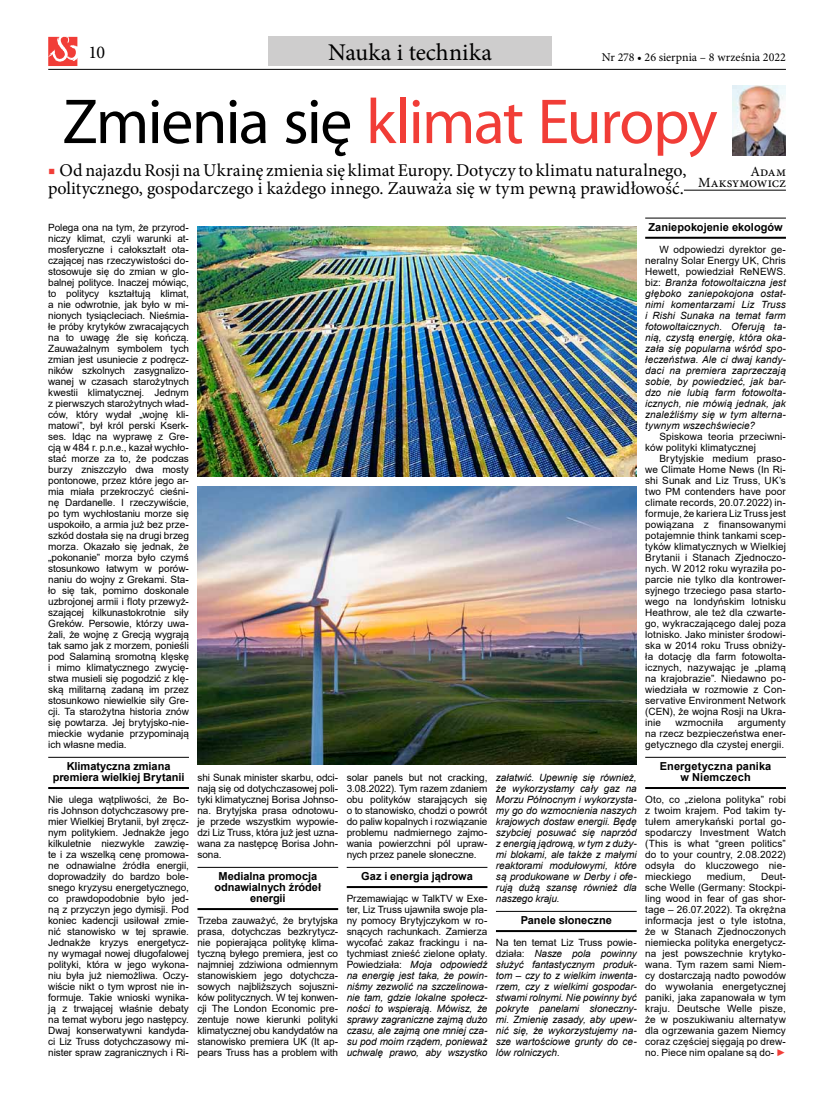
<style>
.page{position:relative;width:820px;height:1106px;background:#fff}
.page>*{position:absolute;margin:0;border:0;box-sizing:border-box;transform-origin:0 0}
.t1{font:64px "Myriad Pro";letter-spacing:-.03em;color:#f13d37}
.t2{font:24px "Minion Pro";color:#000}
.t3{font:18px/18px "Minion Pro";color:#000}
.t4{font:14px/11px "Minion Pro";color:#000;text-align:right}
.t5{font:12px "Minion Pro";letter-spacing:-.005em;color:#000}
.t6{font:700 11px/11px "Arial";letter-spacing:-.005em;color:#000;text-align:center}
.t7{font:10px/11px "Arial";letter-spacing:.005em;color:#000;text-align:justify}
.t8{font:italic 10px/11px "Arial";letter-spacing:-.005em;color:#000;text-align:justify}
.s1{color:#000}
.s2{color:#f13d37}
.s3{font-style:normal}
.s4{font-style:italic;color:#f13d37}
</style>
<div class="page">
<div style="left:268px;top:37px;width:283px;height:29px;background:#cecdcd"></div>
<hr style="left:48px;top:757px;width:141px;height:1px;background:#000">
<hr style="left:48px;top:787px;width:141px;height:2px;background:#000">
<hr style="left:197px;top:867px;width:141px;height:1px;background:#000">
<hr style="left:197px;top:908px;width:141px;height:2px;background:#000">
<hr style="left:346px;top:867px;width:141px;height:1px;background:#000">
<hr style="left:346px;top:886px;width:141px;height:2px;background:#000">
<hr style="left:495px;top:911px;width:141px;height:1px;background:#000">
<hr style="left:495px;top:930px;width:141px;height:2px;background:#000">
<hr style="left:645px;top:218px;width:140px;height:1px;background:#000">
<hr style="left:645px;top:237px;width:140px;height:2px;background:#000">
<hr style="left:645px;top:757px;width:140px;height:1px;background:#000">
<hr style="left:645px;top:787px;width:140px;height:2px;background:#000">
<hr style="left:683px;top:190px;width:102px;height:1px;background:#000">
<img style="left:732px;top:85px;width:53px;height:71px">
<img style="left:197px;top:227px;width:439px;height:249px">
<img style="left:197px;top:486px;width:439px;height:278px">
<hr style="left:48px;top:69px;width:737px;height:1px;background:#000">
<svg style="left:48px;top:37px;width:29px;height:29px"></svg>
<h3 class="t3" style="left:89px;top:43px;width:18px">10</h3>
<h2 class="t2" style="left:328px;top:36px;width:165px">Nauka i technika</h2>
<p class="t5" style="left:601px;top:49px;width:185px">Nr 278 • 26 sierpnia – 8 września 2022</p>
<h1 class="t1" style="left:62px;top:82px;width:656px"><span class="s1">Zmienia się</span> klimat Europy</h1>
<h3 class="t3" style="left:48px;top:161px;width:639px"><span class="s2">■</span> Od najazdu Rosji na Ukrainę zmienia się klimat Europy. Dotyczy to klimatu naturalnego, politycznego, gospodarczego i każdego innego. Zauważa się w tym pewną prawidłowość.</h3>
<h3 class="t4" style="left:697px;top:166px;width:89px">Adam<br>Maksymowicz</h3>
<p class="t7" style="left:48px;top:222px;width:142px">Polega ona na tym, że przyrod&shy;niczy klimat, czyli warunki at&shy;mosferyczne i całokształt ota&shy;czającej nas rzeczywistości do&shy;stosowuje się do zmian w glo&shy;balnej polityce. Inaczej mówiąc, to politycy kształtują klimat, a nie odwrotnie, jak było w mi&shy;nionych tysiącleciach. Nieśmia&shy;łe próby krytyków zwracających na to uwagę źle się kończą.<br>Zauważalnym symbolem tych zmian jest usuniecie z podręcz&shy;ników szkolnych zasygnalizo&shy;wanej w czasach starożytnych kwestii klimatycznej. Jednym z pierwszych starożytnych wład&shy;ców, który wydał „wojnę kli&shy;matowi”, był król perski Kserk&shy;ses. Idąc na wyprawę z Gre&shy;cją w 484 r. p.n.e., kazał wychło&shy;stać morze za to, że podczas burzy zniszczyło dwa mosty pontonowe, przez które jego ar&shy;mia miała przekroczyć cieśni&shy;nę Dardanelle. I rzeczywiście, po tym wychłostaniu morze się uspokoiło, a armia już bez prze&shy;szkód dostała się na drugi brzeg morza. Okazało się jednak, że „pokonanie” morza było czymś stosunkowo łatwym w porów&shy;naniu do wojny z Grekami. Sta&shy;ło się tak, pomimo doskonale uzbrojonej armii i floty przewyż&shy;szającej kilkunastokrotnie siły Greków. Persowie, którzy uwa&shy;żali, że wojnę z Grecją wygrają tak samo jak z morzem, ponieśli pod Salaminą sromotną klęskę i mimo klimatycznego zwycię&shy;stwa musieli się pogodzić z klę&shy;ską militarną zadaną im przez stosunkowo niewielkie siły Gre&shy;cji. Ta starożytna historia znów się powtarza. Jej brytyjsko-nie&shy;mieckie wydanie przypominają ich własne media.</p>
<p class="t6" style="left:53px;top:761px;width:133px">Klimatyczna zmiana premiera wielkiej Brytanii</p>
<p class="t7" style="left:48px;top:794px;width:142px">Nie ulega wątpliwości, że Bo&shy;ris Johnson dotychczasowy pre&shy;mier Wielkiej Brytanii, był zręcz&shy;nym politykiem. Jednakże jego kilkuletnie niezwykle zawzię&shy;te i za wszelką cenę promowa&shy;ne odnawialne źródła energii, doprowadziły do bardzo bole&shy;snego kryzysu energetycznego, co prawdopodobnie było jed&shy;ną z przyczyn jego dymisji. Pod koniec kadencji usiłował zmie&shy;nić stanowisko w tej sprawie.<br>Jednakże kryzys energetycz&shy;ny wymagał nowej długofalowej polityki, która w jego wykona&shy;niu była już niemożliwa. Oczy&shy;wiście nikt o tym wprost nie in&shy;formuje. Takie wnioski wynika&shy;ją z trwającej właśnie debaty na temat wyboru jego następcy.<br>Dwaj konserwatywni kandyda&shy;ci Liz Truss dotychczasowy mi&shy;nister spraw zagranicznych i Ri-</p>
<p class="t7" style="left:197px;top:772px;width:142px">shi Sunak minister skarbu, odci&shy;nają się od dotychczasowej poli&shy;tyki klimatycznej Borisa Johnso&shy;na. Brytyjska prasa odnotowu&shy;je przede wszystkim wypowie&shy;dzi Liz Truss, która już jest uzna&shy;wana za następcę Borisa John&shy;sona.</p>
<p class="t6" style="left:214px;top:871px;width:108px">Medialna promocja odnawialnych źródeł energii</p>
<p class="t7" style="left:197px;top:915px;width:142px">Trzeba zauważyć, że brytyjska prasa, dotychczas bezkrytycz&shy;nie popierająca politykę klima&shy;tyczną byłego premiera, jest co najmniej zdziwiona odmiennym stanowiskiem jego dotychcza&shy;sowych najbliższych sojuszni&shy;ków politycznych. W tej konwen&shy;cji The London Economic pre&shy;zentuje nowe kierunki polityki klimatycznej obu kandydatów na stanowisko premiera UK (It ap&shy;pears Truss has a problem with</p>
<p class="t7" style="left:346px;top:772px;width:142px">solar panels but not cracking, 3.08.2022). Tym razem zdaniem obu polityków starających się o to stanowisko, chodzi o powrót do paliw kopalnych i rozwiązanie problemu nadmiernego zajmo&shy;wania powierzchni pól upraw&shy;nych przez panele słoneczne.</p>
<p class="t6" style="left:361px;top:871px;width:113px">Gaz i energia jądrowa</p>
<p class="t8" style="left:346px;top:893px;width:142px"><span class="s3">Przemawiając w TalkTV w Exe&shy;ter, Liz Truss ujawniła swoje pla&shy;ny pomocy Brytyjczykom w ro&shy;snących rachunkach. Zamierza wycofać zakaz frackingu i na&shy;tychmiast znieść zielone opłaty.<br>Powiedziała:</span> Moja odpowiedź na energię jest taka, że powin&shy;niśmy zezwolić na szczelinowa&shy;nie tam, gdzie lokalne społecz&shy;ności to wspierają. Mówisz, że sprawy zagraniczne zajmą dużo czasu, ale zajmą one mniej cza&shy;su pod moim rządem, ponieważ uchwalę prawo, aby wszystko</p>
<p class="t6" style="left:648px;top:222px;width:136px">Zaniepokojenie ekologów</p>
<p class="t8" style="left:645px;top:244px;width:142px;text-indent:14px"><span class="s3">W odpowiedzi dyrektor ge&shy;neralny Solar Energy UK, Chris Hewett, powiedział ReNEWS. biz:</span> Branża fotowoltaiczna jest głęboko zaniepokojona ostat&shy;nimi komentarzami Liz Truss i Rishi Sunaka na temat farm fotowoltaicznych. Oferują ta&shy;nią, czystą energię, która oka&shy;zała się popularna wśród spo&shy;łeczeństwa. Ale ci dwaj kandy&shy;daci na premiera zaprzeczają sobie, by powiedzieć, jak bar&shy;dzo nie lubią farm fotowolta&shy;icznych, nie mówią jednak, jak znaleźliśmy się w tym alterna&shy;tywnym wszechświecie?</p>
<p class="t7" style="left:645px;top:431px;width:142px;text-indent:14px">Spiskowa teoria przeciwni&shy;ków polityki klimatycznej</p>
<p class="t7" style="left:645px;top:453px;width:142px;text-indent:14px">Brytyjskie medium praso&shy;we Climate Home News (In Ri&shy;shi Sunak and Liz Truss, UK’s two PM contenders have poor climate records, 20.07.2022) in&shy;formuje, że kariera Liz Truss jest powiązana z finansowanymi potajemnie think tankami scep&shy;tyków klimatycznych w Wielkiej Brytanii i Stanach Zjednoczo&shy;nych. W 2012 roku wyraziła po&shy;parcie nie tylko dla kontrower&shy;syjnego trzeciego pasa starto&shy;wego na londyńskim lotnisku Heathrow, ale też dla czwarte&shy;go, wykraczającego dalej poza lotnisko. Jako minister środowi&shy;ska w 2014 roku Truss obniży&shy;ła dotację dla farm fotowolta&shy;icznych, nazywając je „plamą na krajobrazie”. Niedawno po&shy;wiedziała w rozmowie z Con&shy;servative Environment Network (CEN), że wojna Rosji na Ukra&shy;inie</p>
<p class="t7" style="left:675px;top:717px;width:50px">wzmocniła</p>
<p class="t7" style="left:645px;top:717px;width:142px;text-indent:92px">argumenty na rzecz bezpieczeństwa ener&shy;getycznego dla czystej energii.</p>
<p class="t6" style="left:659px;top:761px;width:113px">Energetyczna panika w Niemczech</p>
<p class="t7" style="left:645px;top:794px;width:142px">Oto, co „zielona polityka” robi z twoim krajem. Pod takim ty&shy;tułem amerykański portal go&shy;spodarczy Investment Watch (This is what “green politics” do to your country, 2.08.2022) odsyła do kluczowego nie&shy;mieckiego</p>
<p class="t8" style="left:495px;top:772px;width:142px">załatwić. Upewnię się również, że wykorzystamy cały gaz na Morzu Północnym i wykorzysta&shy;my go do wzmocnienia naszych krajowych dostaw energii. Będę szybciej posuwać się naprzód z energią jądrową, w tym z duży&shy;mi blokami, ale także z małymi reaktorami modułowymi, które są produkowane w Derby i ofe&shy;rują dużą szansę również dla naszego kraju.</p>
<p class="t6" style="left:520px;top:915px;width:92px">Panele słoneczne</p>
<p class="t8" style="left:495px;top:937px;width:142px"><span class="s3">Na ten temat Liz Truss powie&shy;działa:</span> Nasze pola powinny służyć fantastycznym produk&shy;tom – czy to z wielkim inwenta&shy;rzem, czy z wielkimi gospodar&shy;stwami rolnymi. Nie powinny być pokryte panelami słoneczny&shy;mi. Zmienię zasady, aby upew&shy;nić się, że wykorzystujemy na&shy;sze wartościowe grunty do ce&shy;lów rolniczych.</p>
<p class="t7" style="left:645px;top:871px;width:142px;text-indent:116px">Deut&shy;sche Welle (Germany: Stockpi&shy;ling wood in fear of gas shor&shy;tage – 26.07.2022). Ta okrężna informacja jest o tyle istotna, że w Stanach Zjednoczonych niemiecka polityka energetycz&shy;na jest powszechnie krytyko&shy;wana. Tym razem sami Niem&shy;cy dostarczają nadto powodów do wywołania energetycznej paniki, jaka zapanowała w tym kraju. Deutsche Welle pisze, że w poszukiwaniu alternatyw dla ogrzewania gazem Niemcy coraz częściej sięgają po drew&shy;no. Piece nim opalane są do- <span class="s4">►</span></p>
<p class="t7" style="left:706px;top:871px;width:40px">medium,</p>
</div>
